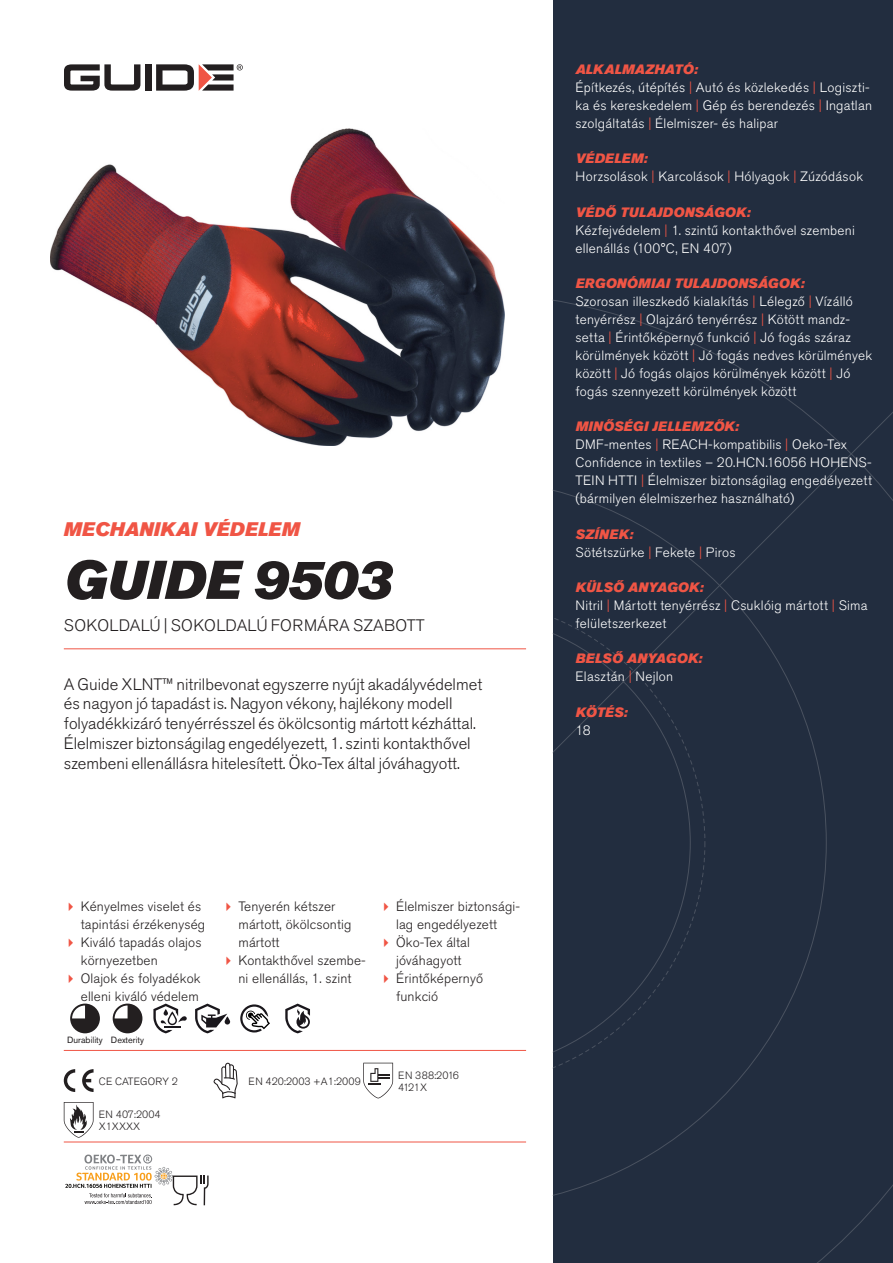
<style>
.page{position:relative;width:893px;height:1263px;background:#fff}
.page>*{position:absolute;margin:0;border:0;box-sizing:border-box;transform-origin:0 0}
.Rubrik{font:italic 54px "Akzidenz Grotesk Pro Super";color:#231f20}
.Överrubrik{font:italic 19.5px "Akzidenz Grotesk Pro Super";letter-spacing:.005em;color:#f05545}
.Ingress{font:300 16.5px/19.8px "Akzidenz Grotesk Pro";color:#231f20}
.Product_-_AltSegment{font:300 16.5px "Akzidenz Grotesk Pro";letter-spacing:.01em;color:#231f20}
.Produkt_-_Brödtext{font:300 13.5px/18px "Akzidenz Grotesk Pro";letter-spacing:.02em;color:#fff}
.t1{font:300 13.5px/18px "Akzidenz Grotesk Pro";letter-spacing:.01em;color:#231f20}
.Produkt_-_Namn{font:italic 13.5px "Akzidenz Grotesk Pro Super";letter-spacing:.015em;color:#f05545}
.t2{font:300 10.5px "Akzidenz Grotesk Pro";color:#231f20}
.Produkt_-_Egenskaper{font:9px "Akzidenz Grotesk Pro";color:#231f20}
.s1{color:#f05545}
</style>
<div class="page">
<div style="left:145px;top:64px;width:7px;height:27px;background:#231f20"></div>
<svg style="left:156px;top:64px;width:87px;height:27px"></svg>
<svg style="left:64px;top:64px;width:76px;height:27px"></svg>
<div style="left:553px;top:0;width:340px;height:1263px;background:#222d3f"></div>
<svg style="left:553px;top:300px;width:340px;height:963px"></svg>
<hr style="left:64px;top:1050px;width:462px;height:1px;background:#f05545">
<hr style="left:64px;top:1142px;width:462px;height:1px;background:#f05545">
<svg style="left:70px;top:1003px;width:30px;height:30px"></svg>
<svg style="left:113px;top:1003px;width:29px;height:30px"></svg>
<svg style="left:153px;top:1003px;width:34px;height:30px"></svg>
<svg style="left:195px;top:1003px;width:35px;height:30px"></svg>
<svg style="left:240px;top:1004px;width:30px;height:28px"></svg>
<svg style="left:285px;top:1003px;width:25px;height:30px"></svg>
<svg style="left:64px;top:1069px;width:11px;height:23px"></svg>
<svg style="left:82px;top:1069px;width:12px;height:23px"></svg>
<svg style="left:214px;top:1063px;width:24px;height:35px"></svg>
<svg style="left:363px;top:1063px;width:30px;height:35px"></svg>
<svg style="left:64px;top:1102px;width:30px;height:36px"></svg>
<svg style="left:65px;top:1154px;width:144px;height:51px"></svg>
<img style="left:51px;top:128px;width:453px;height:318px">
<hr style="left:64px;top:648px;width:462px;height:1px;background:#f05545">
<p class="Överrubrik" style="left:64px;top:517px;width:237px">MECHANIKAI VÉDELEM</p>
<p class="Rubrik" style="left:64px;top:545px;width:329px">GUIDE 9503</p>
<p class="Product_-_AltSegment" style="left:64px;top:615px;width:362px">SOKOLDALÚ | SOKOLDALÚ FORMÁRA SZABOTT</p>
<p class="Ingress" style="left:64px;top:674px;width:420px">A Guide XLNT™ nitrilbevonat egyszerre nyújt akadályvédelmet és nagyon jó tapadást is. Nagyon vékony, hajlékony modell folyadékkizáró tenyérrésszel és ökölcsontig mártott kézháttal.<br>Élelmiszer biztonságilag engedélyezett, 1. szinti kontakthővel szembeni ellenállásra hitelesített. Öko-Tex által jóváhagyott.</p>
<p class="t1" style="left:81px;top:897px;width:126px">Kényelmes viselet és tapintási érzékenység</p>
<p class="t1" style="left:81px;top:933px;width:122px">Kiváló tapadás olajos környezetben</p>
<p class="t1" style="left:81px;top:969px;width:121px">Olajok és folyadékok elleni kiváló védelem</p>
<p class="t1" style="left:238px;top:897px;width:114px">Tenyerén kétszer mártott, ökölcsontig mártott</p>
<p class="t1" style="left:238px;top:951px;width:129px">Kontakthővel szembe&shy;ni ellenállás, 1. szint</p>
<p class="Produkt_-_Egenskaper" style="left:67px;top:1034px;width:37px">Durability</p>
<p class="Produkt_-_Egenskaper" style="left:111px;top:1034px;width:35px">Dexterity</p>
<p class="t2" style="left:99px;top:1074px;width:81px">CE CATEGORY 2</p>
<p class="t2" style="left:248px;top:1074px;width:114px">EN 420:2003 +A1:2009</p>
<p class="t2" style="left:99px;top:1107px;width:63px">EN 407:2004</p>
<p class="t2" style="left:99px;top:1119px;width:43px">X1XXXX</p>
<p class="t1" style="left:396px;top:897px;width:125px">Élelmiszer biztonsági&shy;lag engedélyezett</p>
<p class="t1" style="left:396px;top:933px;width:75px">Öko-Tex által jóváhagyott</p>
<p class="t1" style="left:396px;top:969px;width:88px">Érintőképernyő funkció</p>
<p class="t2" style="left:398px;top:1068px;width:62px">EN 388:2016</p>
<p class="t2" style="left:398px;top:1080px;width:30px">4121X</p>
<p class="Produkt_-_Namn" style="left:576px;top:60px;width:124px">ALKALMAZHATÓ:</p>
<p class="Produkt_-_Brödtext" style="left:576px;top:78px;width:298px">Építkezés, útépítés <span class="s1">|</span> Autó és közlekedés <span class="s1">|</span> Logiszti&shy;ka és kereskedelem <span class="s1">|</span> Gép és berendezés <span class="s1">|</span> Ingatlan szolgáltatás <span class="s1">|</span> Élelmiszer- és halipar</p>
<p class="Produkt_-_Namn" style="left:576px;top:150px;width:73px">VÉDELEM:</p>
<p class="Produkt_-_Brödtext" style="left:576px;top:168px;width:289px">Horzsolások <span class="s1">|</span> Karcolások <span class="s1">|</span> Hólyagok <span class="s1">|</span> Zúzódások</p>
<p class="Produkt_-_Namn" style="left:576px;top:203px;width:176px">VÉDŐ TULAJDONSÁGOK:</p>
<p class="Produkt_-_Brödtext" style="left:576px;top:221px;width:281px">Kézfejvédelem <span class="s1">|</span> 1. szintű kontakthővel szembeni ellenállás (100°C, EN 407)</p>
<p class="Produkt_-_Namn" style="left:576px;top:274px;width:230px">ERGONÓMIAI TULAJDONSÁGOK:</p>
<p class="Produkt_-_Brödtext" style="left:576px;top:292px;width:298px">Szorosan illeszkedő kialakítás <span class="s1">|</span> Lélegző <span class="s1">|</span> Vízálló tenyérrész <span class="s1">|</span> Olajzáró tenyérrész <span class="s1">|</span> Kötött mandz&shy;setta <span class="s1">|</span> Érintőképernyő funkció <span class="s1">|</span> Jó fogás száraz körülmények között <span class="s1">|</span> Jó fogás nedves körülmények között <span class="s1">|</span> Jó fogás olajos körülmények között <span class="s1">|</span> Jó fogás szennyezett körülmények között</p>
<p class="Produkt_-_Namn" style="left:576px;top:418px;width:165px">MINŐSÉGI JELLEMZŐK:</p>
<p class="Produkt_-_Brödtext" style="left:576px;top:436px;width:298px">DMF-mentes <span class="s1">|</span> REACH-kompatibilis <span class="s1">|</span> Oeko-Tex Confidence in textiles – 20.HCN.16056 HOHENS-TEIN HTTI <span class="s1">|</span> Élelmiszer biztonságilag engedélyezett (bármilyen élelmiszerhez használható)</p>
<p class="Produkt_-_Namn" style="left:576px;top:525px;width:59px">SZÍNEK:</p>
<p class="Produkt_-_Brödtext" style="left:576px;top:543px;width:161px">Sötétszürke <span class="s1">|</span> Fekete <span class="s1">|</span> Piros</p>
<p class="Produkt_-_Namn" style="left:576px;top:578px;width:129px">KÜLSŐ ANYAGOK:</p>
<p class="Produkt_-_Brödtext" style="left:576px;top:596px;width:293px">Nitril <span class="s1">|</span> Mártott tenyérrész <span class="s1">|</span> Csuklóig mártott <span class="s1">|</span> Sima felületszerkezet</p>
<p class="Produkt_-_Namn" style="left:576px;top:650px;width:128px">BELSŐ ANYAGOK:</p>
<p class="Produkt_-_Brödtext" style="left:576px;top:668px;width:99px">Elasztán <span class="s1">|</span> Nejlon</p>
<p class="Produkt_-_Namn" style="left:576px;top:703px;width:53px">KÖTÉS:</p>
<p class="Produkt_-_Brödtext" style="left:576px;top:721px;width:17px">18</p>
</div>
